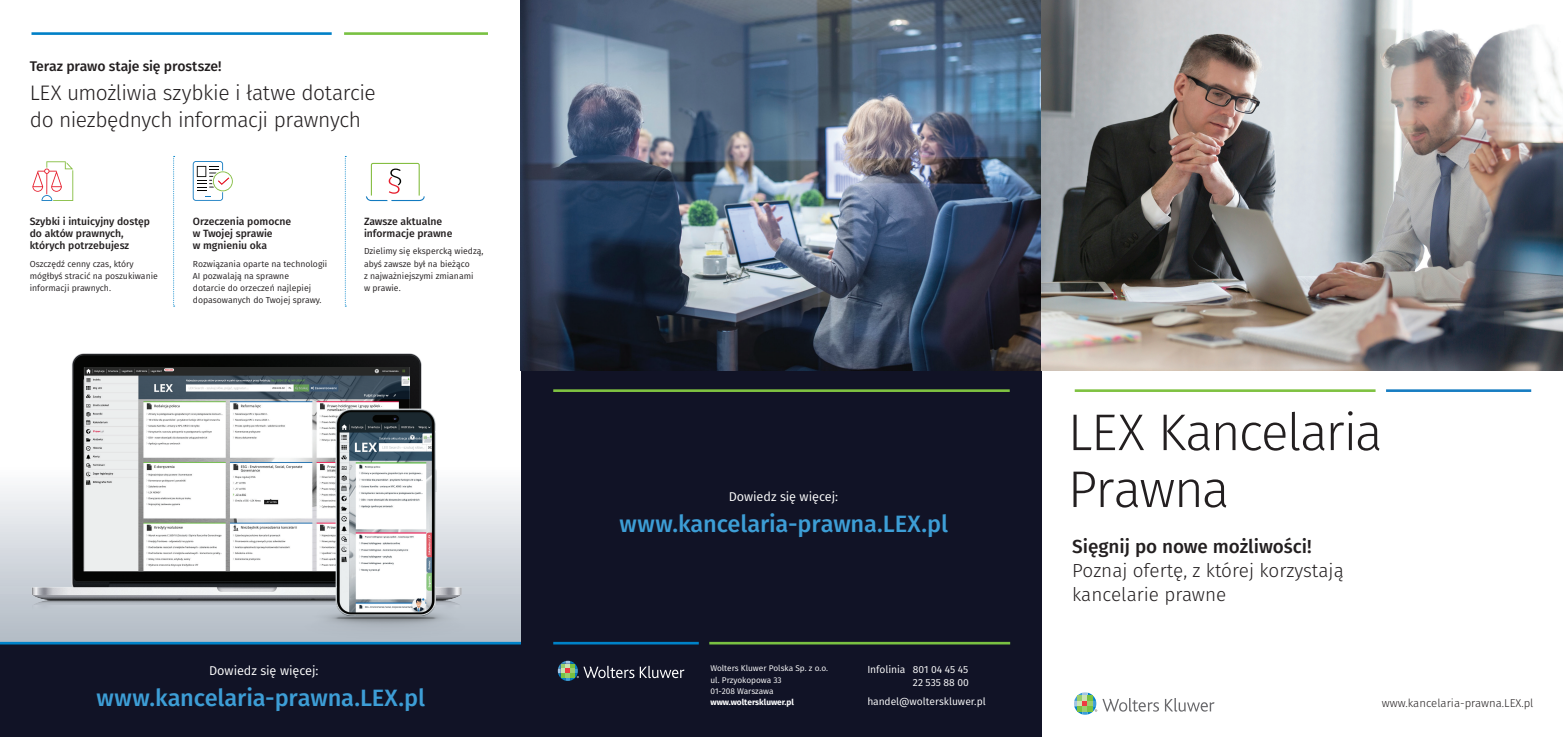
<style>
.page{position:relative;width:1563px;height:737px;background:#fff}
.page>*{position:absolute;margin:0;border:0;box-sizing:border-box;transform-origin:0 0}
.t1{font:300 51.62px/56.9px "Fira Sans";letter-spacing:-.035em;color:#231f20}
.t2{font:500 23.62px "Fira Sans";letter-spacing:-.01em;color:#3d9ed6}
.t3{font:300 21px/27.1px "Fira Sans";letter-spacing:-.02em;color:#231f20}
.t4{font:300 18.9px/24.4px "Fira Sans";color:#231f20}
.t5{font:500 18.9px "Fira Sans";color:#231f20}
.t6{font:500 14px "Fira Sans";letter-spacing:-.015em;color:#231f20}
.t7{font:12.69px "Fira Sans";letter-spacing:-.005em;color:#fff}
.t8{font:300 11.38px "Fira Sans";color:#231f20}
.t9{font:500 10.5px/12.2px "Fira Sans";color:#231f20}
.t10{font:10.33px/12.7px "Fira Sans";letter-spacing:-.005em;color:#fff;text-align:right}
.t11{font:8.75px/12.2px "Fira Sans";color:#231f20}
.t12{font:8.31px/11.4px "Fira Sans";color:#fff}
.t13{font:700 8.31px "Fira Sans";color:#fff}
</style>
<div class="page">
<div style="left:521px;top:0;width:521px;height:737px;background:#111326"></div>
<div style="left:0;top:614px;width:524px;height:123px;background:#111326"></div>
<div style="left:0;top:465px;width:521px;height:177px;background:linear-gradient(to bottom,#fdfdfe,#b0bac4)"></div>
<img style="left:521px;top:0;width:1042px;height:370px">
<hr style="left:709px;top:642px;width:301px;height:2px;background:#79c142">
<hr style="left:553px;top:642px;width:146px;height:2px;background:#0082c8">
<svg style="left:640px;top:666px;width:44px;height:12px"></svg>
<svg style="left:558px;top:660px;width:76px;height:21px"></svg>
<hr style="left:1074px;top:389px;width:301px;height:3px;background:#7fc241">
<hr style="left:1386px;top:389px;width:145px;height:3px;background:#177dc2">
<hr style="left:553px;top:389px;width:456px;height:3px;background:#7fc241">
<svg style="left:1074px;top:692px;width:85px;height:22px"></svg>
<svg style="left:1165px;top:698px;width:49px;height:13px"></svg>
<img style="left:22px;top:305px;width:507px;height:337px">
<img style="left:84px;top:367px;width:326px;height:203px">
<hr style="left:32px;top:32px;width:300px;height:3px;background:#0080c7">
<hr style="left:344px;top:32px;width:144px;height:3px;background:#79c142">
<img style="left:297px;top:381px;width:177px;height:264px">
<svg style="left:173px;top:156px;width:2px;height:151px"></svg>
<svg style="left:345px;top:156px;width:1px;height:151px"></svg>
<svg style="left:193px;top:161px;width:40px;height:40px"></svg>
<svg style="left:32px;top:161px;width:41px;height:40px"></svg>
<svg style="left:366px;top:163px;width:59px;height:38px"></svg>
<hr style="left:0;top:642px;width:521px;height:2px;background:#0082c8">
<h3 class="t6" style="left:30px;top:54px;width:193px">Teraz prawo staje się prostsze!</h3>
<h3 class="t3" style="left:30px;top:79px;width:347px">LEX umożliwia szybkie i łatwe dotarcie do niezbędnych informacji prawnych</h3>
<p class="t9" style="left:30px;top:214px;width:122px">Szybki i intuicyjny dostęp do aktów prawnych, których potrzebujesz</p>
<p class="t11" style="left:30px;top:257px;width:130px">Oszczędź cenny czas, który mógłbyś stracić na poszukiwanie informacji prawnych.</p>
<p class="t9" style="left:193px;top:214px;width:100px">Orzeczenia pomocne w Twojej sprawie<br>w mgnieniu oka</p>
<p class="t11" style="left:193px;top:257px;width:136px">Rozwiązania oparte na technologii<br>AI pozwalają na sprawne<br>dotarcie do orzeczeń najlepiej dopasowanych do Twojej sprawy.</p>
<p class="t9" style="left:364px;top:214px;width:90px">Zawsze aktualne informacje prawne</p>
<p class="t11" style="left:364px;top:245px;width:121px">Dzielimy się ekspercką wiedzą, abyś zawsze był na bieżąco<br>z najważniejszymi zmianami<br>w prawie.</p>
<h3 class="t7" style="left:209px;top:661px;width:111px">Dowiedz się więcej:</h3>
<h2 class="t2" style="left:96px;top:679px;width:330px">www.kancelaria-prawna.LEX.pl</h2>
<h3 class="t7" style="left:729px;top:487px;width:111px">Dowiedz się więcej:</h3>
<h2 class="t2" style="left:619px;top:504px;width:330px">www.kancelaria-prawna.LEX.pl</h2>
<p class="t12" style="left:710px;top:662px;width:119px">Wolters Kluwer Polska Sp. z o.o. ul. Przyokopowa 33<br>01-208 Warszawa</p>
<p class="t13" style="left:710px;top:695px;width:85px">www.wolterskluwer.pl</p>
<p class="t10" style="left:867px;top:663px;width:103px">Infolinia 801 04 45 45<br>22 535 88 00</p>
<p class="t10" style="left:867px;top:695px;width:120px">handel@wolterskluwer.pl</p>
<h1 class="t1" style="left:1068px;top:403px;width:316px">LEX Kancelaria<br>Prawna</h1>
<h3 class="t5" style="left:1072px;top:531px;width:241px">Sięgnij po nowe możliwości!</h3>
<h3 class="t4" style="left:1072px;top:558px;width:273px">Poznaj ofertę, z której korzystają kancelarie prawne</h3>
<h3 class="t8" style="left:1381px;top:695px;width:153px">www.kancelaria-prawna.LEX.pl</h3>
</div>
